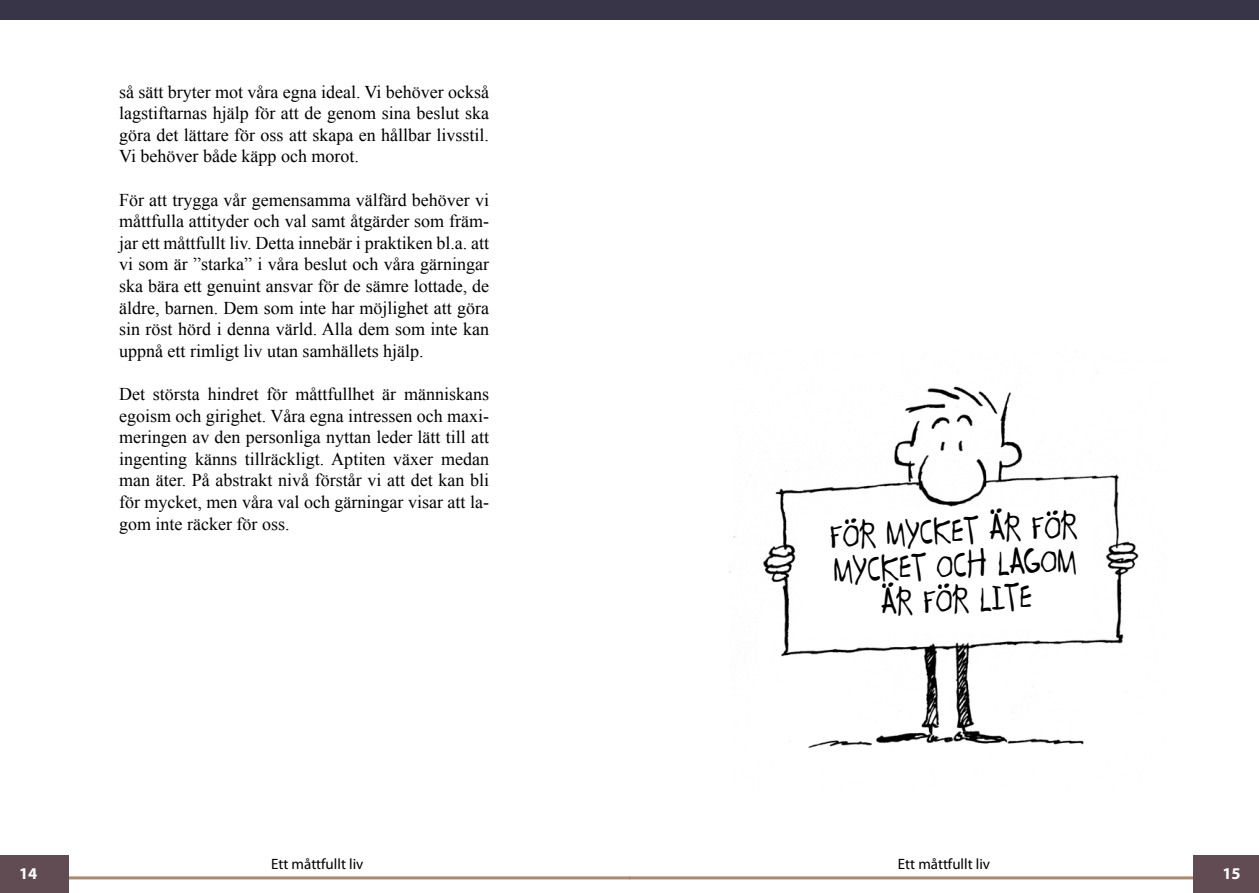
<style>
.page{position:relative;width:1259px;height:893px;background:#fff}
.page>*{position:absolute;margin:0;border:0;box-sizing:border-box;transform-origin:0 0}
.t1{font:39px/34.5px "Boopee";color:#000;text-align:center}
.t2{font:18px/21.6px "Times New Roman";color:#000;text-align:justify}
.t3{font:700 16.5px "Myriad Pro";color:#fff}
.t4{font:15px "Myriad Pro";color:#000}
</style>
<div class="page">
<hr style="left:0;top:876px;width:629px;height:3px;background:#a98970">
<div style="left:0;top:856px;width:68px;height:37px;background:#624c54"></div>
<div style="left:0;top:0;width:629px;height:20px;background:#383548"></div>
<hr style="left:629px;top:876px;width:630px;height:3px;background:#a98970">
<div style="left:1193px;top:856px;width:66px;height:37px;background:#624c54"></div>
<div style="left:629px;top:0;width:630px;height:20px;background:#383548"></div>
<img style="left:729px;top:372px;width:410px;height:377px">
<svg style="left:798px;top:503px;width:297px;height:136px"></svg>
<p class="t2" style="left:119px;top:80px;width:371px">så sätt bryter mot våra egna ideal. Vi behöver också lagstiftarnas hjälp för att de genom sina beslut ska göra det lättare för oss att skapa en hållbar livsstil.<br>Vi behöver både käpp och morot.</p>
<p class="t2" style="left:119px;top:188px;width:371px">För att trygga vår gemensamma välfärd behöver vi måttfulla attityder och val samt åtgärder som främ&shy;jar ett måttfullt liv. Detta innebär i praktiken bl.a. att vi som är ”starka” i våra beslut och våra gärningar ska bära ett genuint ansvar för de sämre lottade, de äldre, barnen. Dem som inte har möjlighet att göra sin röst hörd i denna värld. Alla dem som inte kan uppnå ett rimligt liv utan samhällets hjälp.</p>
<p class="t2" style="left:119px;top:383px;width:371px">Det största hindret för måttfullhet är människans egoism och girighet. Våra egna intressen och maxi&shy;meringen av den personliga nyttan leder lätt till att ingenting känns tillräckligt. Aptiten växer medan man äter. På abstrakt nivå förstår vi att det kan bli för mycket, men våra val och gärningar visar att la&shy;gom inte räcker för oss.</p>
<p class="t3" style="left:19px;top:863px;width:20px">14</p>
<p class="t4" style="left:271px;top:854px;width:94px">Ett måttfullt liv</p>
<h1 class="t1" style="left:829px;top:520px;width:249px;rotate:-2deg">För mycket är för mycket och lagom är för lite</h1>
<p class="t4" style="left:898px;top:854px;width:94px">Ett måttfullt liv</p>
<p class="t3" style="left:1222px;top:863px;width:20px">15</p>
</div>
